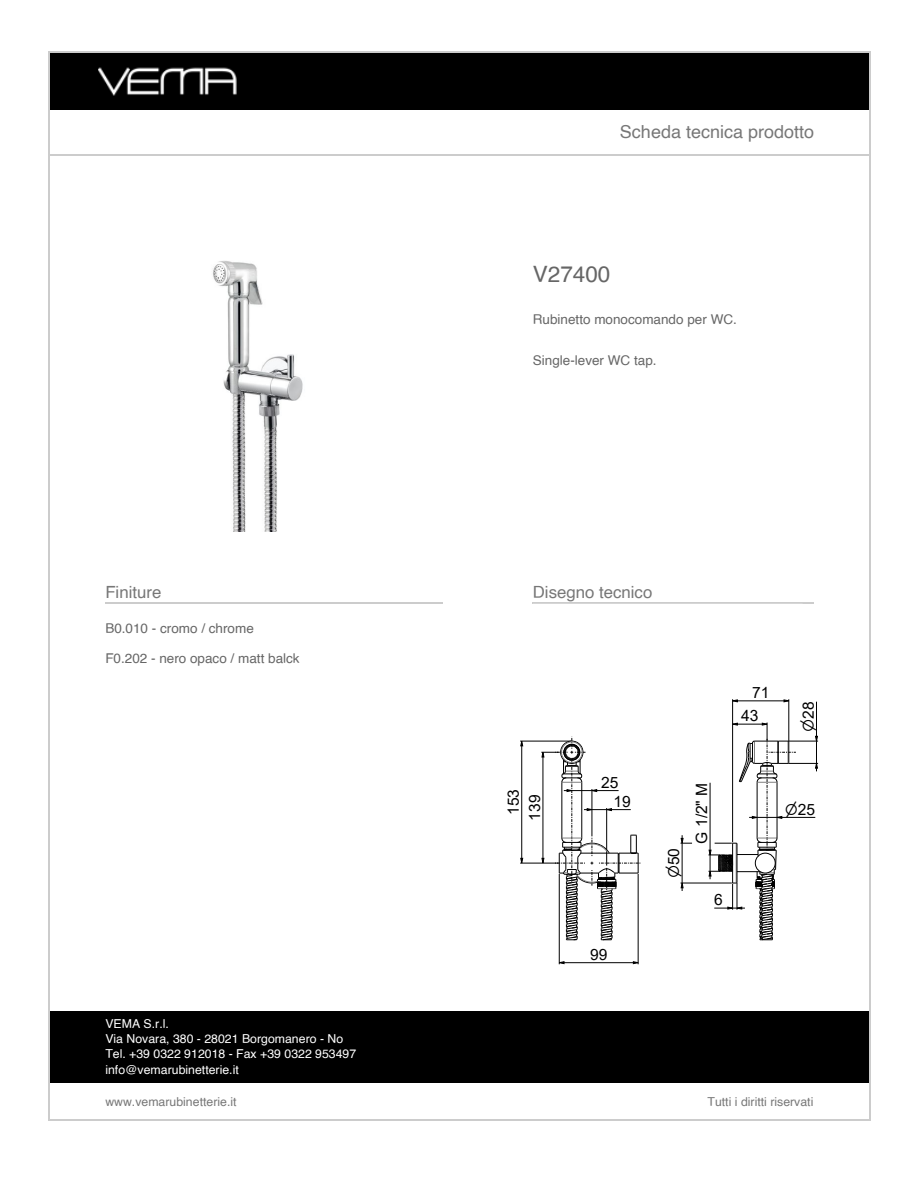
<style>
.page{position:relative;width:918px;height:1188px;background:#fff}
.page>*{position:absolute;margin:0;border:0;box-sizing:border-box;transform-origin:0 0}
.t1{font:22.5px "Helvetica";color:#666}
.t2{font:18px "Helvetica";color:#777}
.t3{font:16.8px "Helvetica";color:#777}
.t4{font:15.6px/19px "Arial";color:#000}
.t5{font:13.5px "Helvetica";color:#666}
.t6{font:12.3px/15.1px "Helvetica";color:#fff}
.t7{font:12.3px "Helvetica";color:#777}
</style>
<div class="page">
<div style="left:49px;top:52px;width:821px;height:58px;background:#000"></div>
<hr style="left:49px;top:52px;width:473px;height:1px;background:#ccc">
<hr style="left:522px;top:52px;width:349px;height:1px;background:#ccc">
<hr style="left:49px;top:52px;width:1px;height:58px;background:#ccc">
<hr style="left:870px;top:52px;width:1px;height:58px;background:#ccc">
<img style="left:98px;top:67px;width:139px;height:29px">
<hr style="left:49px;top:110px;width:1px;height:45px;background:#ccc">
<hr style="left:870px;top:110px;width:1px;height:45px;background:#ccc">
<hr style="left:49px;top:154px;width:473px;height:1px;background:#ccc">
<hr style="left:49px;top:154px;width:1px;height:417px;background:#ccc">
<hr style="left:522px;top:154px;width:349px;height:1px;background:#ccc">
<hr style="left:870px;top:154px;width:1px;height:417px;background:#ccc">
<hr style="left:49px;top:571px;width:1px;height:440px;background:#ccc">
<hr style="left:105px;top:603px;width:338px;height:1px;background:#ccc">
<hr style="left:870px;top:571px;width:1px;height:440px;background:#ccc">
<hr style="left:533px;top:603px;width:281px;height:1px;background:#ccc">
<div style="left:49px;top:1011px;width:821px;height:72px;background:#000"></div>
<hr style="left:49px;top:1011px;width:1px;height:72px;background:#ccc">
<hr style="left:870px;top:1011px;width:1px;height:72px;background:#ccc">
<hr style="left:49px;top:1120px;width:473px;height:1px;background:#ccc">
<hr style="left:49px;top:1083px;width:1px;height:38px;background:#ccc">
<hr style="left:522px;top:1120px;width:349px;height:1px;background:#ccc">
<hr style="left:870px;top:1083px;width:1px;height:38px;background:#ccc">
<svg style="left:520px;top:858px;width:3px;height:5px"></svg>
<svg style="left:520px;top:740px;width:3px;height:7px"></svg>
<svg style="left:560px;top:961px;width:5px;height:3px"></svg>
<svg style="left:633px;top:961px;width:5px;height:3px"></svg>
<svg style="left:733px;top:699px;width:5px;height:4px"></svg>
<svg style="left:783px;top:699px;width:6px;height:4px"></svg>
<hr style="left:564px;top:962px;width:69px;height:1px;background:#000">
<hr style="left:521px;top:746px;width:1px;height:112px;background:#000">
<hr style="left:559px;top:874px;width:1px;height:90px;background:#000">
<hr style="left:520px;top:863px;width:38px;height:1px;background:#000">
<hr style="left:638px;top:874px;width:1px;height:90px;background:#000">
<hr style="left:520px;top:741px;width:51px;height:1px;background:#000">
<svg style="left:680px;top:882px;width:4px;height:9px"></svg>
<hr style="left:682px;top:843px;width:1px;height:40px;background:#000">
<hr style="left:681px;top:883px;width:51px;height:1px;background:#000">
<hr style="left:732px;top:699px;width:1px;height:143px;background:#000">
<svg style="left:680px;top:835px;width:12px;height:9px"></svg>
<hr style="left:789px;top:699px;width:1px;height:42px;background:#000">
<hr style="left:816px;top:702px;width:1px;height:34px;background:#000">
<hr style="left:737px;top:701px;width:47px;height:1px;background:#000">
<svg style="left:541px;top:737px;width:100px;height:204px"></svg>
<svg style="left:708px;top:722px;width:110px;height:219px"></svg>
<img style="left:213px;top:261px;width:90px;height:270px">
<h2 class="t2" style="left:620px;top:117px;width:196px">Scheda tecnica prodotto</h2>
<h3 class="t3" style="left:105px;top:579px;width:58px">Finiture</h3>
<p class="t5" style="left:105px;top:618px;width:150px">B0.010 - cromo / chrome</p>
<p class="t5" style="left:105px;top:648px;width:196px">F0.202 - nero opaco / matt balck</p>
<h1 class="t1" style="left:533px;top:257px;width:79px">V27400</h1>
<p class="t5" style="left:533px;top:309px;width:206px">Rubinetto monocomando per WC.</p>
<p class="t5" style="left:533px;top:350px;width:125px">Single-lever WC tap.</p>
<h3 class="t3" style="left:533px;top:579px;width:121px">Disegno tecnico</h3>
<p class="t4" style="left:504px;top:815px;width:27px;rotate:-90deg">153</p>
<p class="t4" style="left:525px;top:821px;width:27px;rotate:-90deg">139</p>
<p class="t4" style="left:613px;top:773px;width:19px;text-indent:-12px">25<br>19</p>
<p class="t4" style="left:590px;top:945px;width:19px">99</p>
<p class="t4" style="left:752px;top:683px;width:19px">71</p>
<p class="t4" style="left:741px;top:706px;width:19px">43</p>
<p class="t4" style="left:799px;top:732px;width:32px;rotate:-90deg">⌀28</p>
<p class="t4" style="left:664px;top:878px;width:32px;rotate:-90deg">⌀50</p>
<p class="t4" style="left:692px;top:844px;width:62px;rotate:-90deg">G 1/2" M</p>
<p class="t4" style="left:714px;top:890px;width:10px">6</p>
<p class="t4" style="left:785px;top:800px;width:32px">⌀25</p>
<p class="t6" style="left:105px;top:1017px;width:252px">VEMA S.r.l.<br>Via Novara, 380 - 28021 Borgomanero - No<br>Tel. +39 0322 912018 - Fax +39 0322 953497 info@vemarubinetterie.it</p>
<p class="t7" style="left:105px;top:1092px;width:133px">www.vemarubinetterie.it</p>
<p class="t7" style="left:708px;top:1092px;width:107px">Tutti i diritti riservati</p>
</div>
